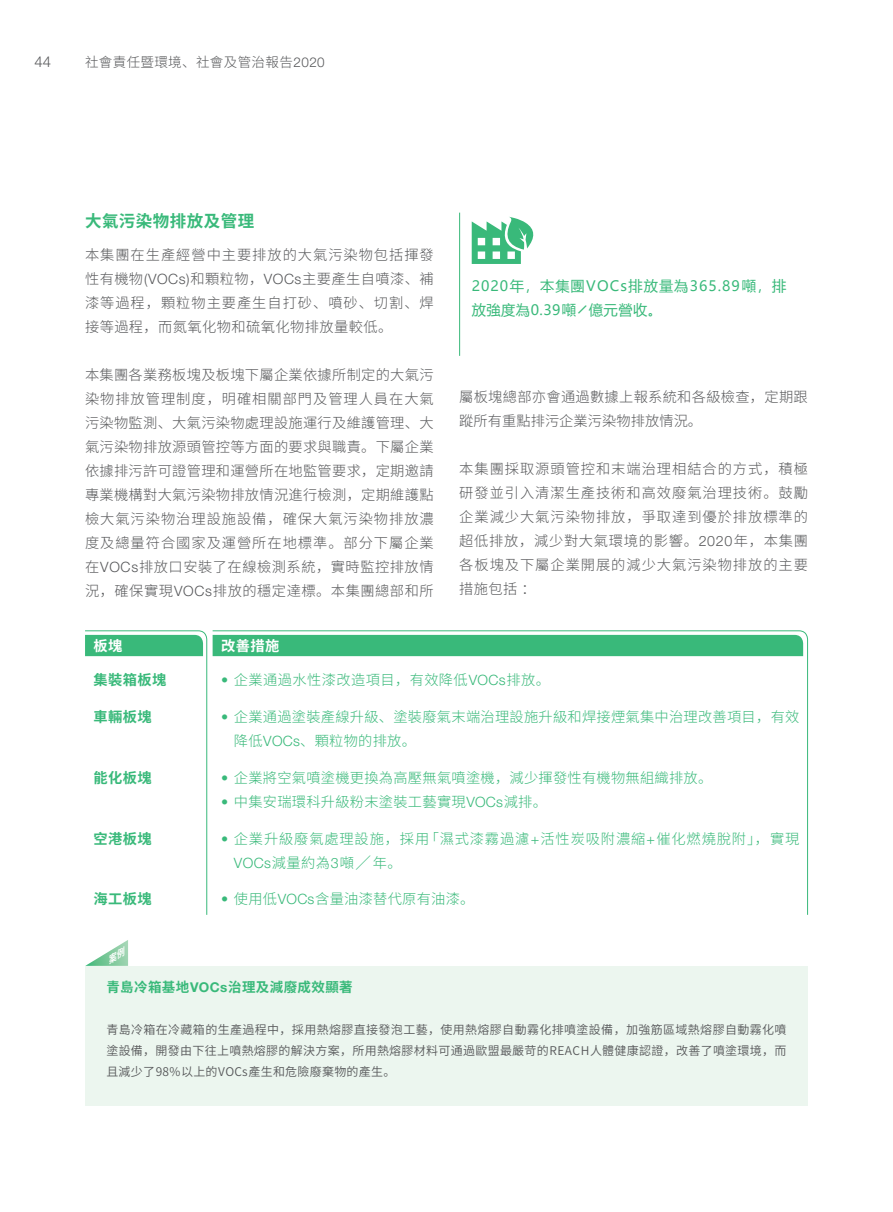
<style>
.page{position:relative;width:893px;height:1212px;background:#fff}
.page>*{position:absolute;margin:0;border:0;box-sizing:border-box;transform-origin:0 0}
.t1{font:700 16.5px "Source Han Sans CN";letter-spacing:.03em;color:#39b97a}
.t2{font:300 15px "Helvetica Neue LT Std";color:#57585a}
.t3{font:300 14.25px/24px "Source Han Sans CN";letter-spacing:.035em;color:#57585a;text-align:justify}
.t4{font:300 14.25px/24px "Source Han Sans CN";letter-spacing:.02em;color:#39b97a}
.t5{font:300 14.25px/24px "Source Han Sans CN";letter-spacing:.06em;color:#39b97a}
.t6{font:14.25px/24px "Microsoft Ya Hei";letter-spacing:.07em;color:#39b97a}
.t7{font:700 14.25px "Source Han Sans CN";letter-spacing:.03em;color:#39b97a}
.t8{font:700 14.25px "Source Han Sans CN";letter-spacing:.03em;color:#fff}
.t9{font:300 13.5px "Source Han Sans CN";letter-spacing:.03em;color:#57585a}
.t10{font:700 13.5px "Source Han Sans CN";letter-spacing:.03em;color:#39b97a}
.t11{font:12px/21px "Source Han Sans CN";letter-spacing:.025em;color:#57585a;text-align:justify}
.s1{font-family:"Helvetica Neue LT Pro"}
</style>
<div class="page">
<svg style="left:85px;top:630px;width:123px;height:285px"></svg>
<svg style="left:212px;top:630px;width:596px;height:285px"></svg>
<hr style="left:459px;top:213px;width:1px;height:143px;background:#39b97a">
<svg style="left:472px;top:217px;width:62px;height:47px"></svg>
<div style="left:85px;top:966px;width:723px;height:140px;background:#ecf6ef"></div>
<svg style="left:85px;top:940px;width:43px;height:26px"></svg>
<p class="t2" style="left:34px;top:53px;width:18px">44</p>
<p class="t9" style="left:85px;top:55px;width:241px">社會責任暨環境、社會及管治報告<span class="s1">2020</span></p>
<p class="t1" style="left:85px;top:212px;width:171px">大氣污染物排放及管理</p>
<p class="t3" style="left:85px;top:243px;width:350px">本集團在生產經營中主要排放的大氣污染物包括揮發性有機物<span class="s1">(VOCs)</span>和顆粒物，<span class="s1">VOCs</span>主要產生自噴漆、補漆等過程，顆粒物主要產生自打砂、噴砂、切割、焊接等過程，而氮氧化物和硫氧化物排放量較低。</p>
<p class="t3" style="left:85px;top:363px;width:350px">本集團各業務板塊及板塊下屬企業依據所制定的大氣污染物排放管理制度，明確相關部門及管理人員在大氣污染物監測、大氣污染物處理設施運行及維護管理、大氣污染物排放源頭管控等方面的要求與職責。下屬企業依據排污許可證管理和運營所在地監管要求，定期邀請專業機構對大氣污染物排放情況進行檢測，定期維護點檢大氣污染物治理設施設備，確保大氣污染物排放濃度及總量符合國家及運營所在地標準。部分下屬企業在<span class="s1">VOCs</span>排放口安裝了在線檢測系統，實時監控排放情況，確保實現<span class="s1">VOCs</span>排放的穩定達標。本集團總部和所</p>
<p class="t6" style="left:472px;top:273px;width:316px">2020年，本集團VOCs排放量為365.89噸，排放強度為0.39噸 ╱億元營收。</p>
<p class="t3" style="left:459px;top:385px;width:350px">屬板塊總部亦會通過數據上報系統和各級檢查，定期跟蹤所有重點排污企業污染物排放情況。</p>
<p class="t3" style="left:459px;top:457px;width:350px">本集團採取源頭管控和末端治理相結合的方式，積極研發並引入清潔生產技術和高效廢氣治理技術。鼓勵企業減少大氣污染物排放，爭取達到優於排放標準的超低排放，減少對大氣環境的影響。<span class="s1">2020</span>年，本集團各板塊及下屬企業開展的減少大氣污染物排放的主要措施包括：</p>
<p class="t8" style="left:94px;top:637px;width:30px">板塊</p>
<p class="t8" style="left:221px;top:637px;width:60px">改善措施</p>
<p class="t7" style="left:94px;top:672px;width:74px">集裝箱板塊</p>
<p class="t4" style="left:221px;top:668px;width:330px"><span class="s1">•</span> 企業通過水性漆改造項目，有效降低<span class="s1">VOCs</span>排放。</p>
<p class="t7" style="left:94px;top:709px;width:60px">車輛板塊</p>
<p class="t4" style="left:234px;top:705px;width:567px;text-indent:-13px"><span class="s1">•</span> 企業通過塗裝產線升級、塗裝廢氣末端治理設施升級和焊接煙氣集中治理改善項目，有效降低<span class="s1">VOCs</span>、顆粒物的排放。</p>
<p class="t7" style="left:94px;top:769px;width:60px">能化板塊</p>
<p class="t4" style="left:221px;top:766px;width:493px"><span class="s1">•</span> 企業將空氣噴塗機更換為高壓無氣噴塗機，減少揮發性有機物無組織排放。</p>
<p class="t4" style="left:221px;top:790px;width:327px"><span class="s1">•</span> 中集安瑞環科升級粉末塗裝工藝實現<span class="s1">VOCs</span>減排。</p>
<p class="t7" style="left:94px;top:830px;width:60px">空港板塊</p>
<p class="t5" style="left:234px;top:826px;width:567px;text-indent:-13px"><span class="s1">•</span> 企業升級廢氣處理設施，採用「濕式漆霧過濾<span class="s1">+</span>活性炭吸附濃縮<span class="s1">+</span>催化燃燒脫附」，實現<br><span class="s1">VOCs</span>減量約為<span class="s1">3</span>噸╱年。</p>
<p class="t7" style="left:94px;top:891px;width:60px">海工板塊</p>
<p class="t4" style="left:221px;top:887px;width:255px"><span class="s1">•</span> 使用低<span class="s1">VOCs</span>含量油漆替代原有油漆。</p>
<p class="t10" style="left:106px;top:980px;width:248px">青島冷箱基地<span class="s1">VOCs</span>治理及減廢成效顯著</p>
<p class="t11" style="left:106px;top:1020px;width:682px">青島冷箱在冷藏箱的生產過程中，採用熱熔膠直接發泡工藝，使用熱熔膠自動霧化排噴塗設備，加強筋區域熱熔膠自動霧化噴塗設備，開發由下往上噴熱熔膠的解決方案，所用熱熔膠材料可通過歐盟最嚴苛的REACH人體健康認證，改善了噴塗環境，而且減少了98%以上的VOCs產生和危險廢棄物的產生。</p>
</div>
